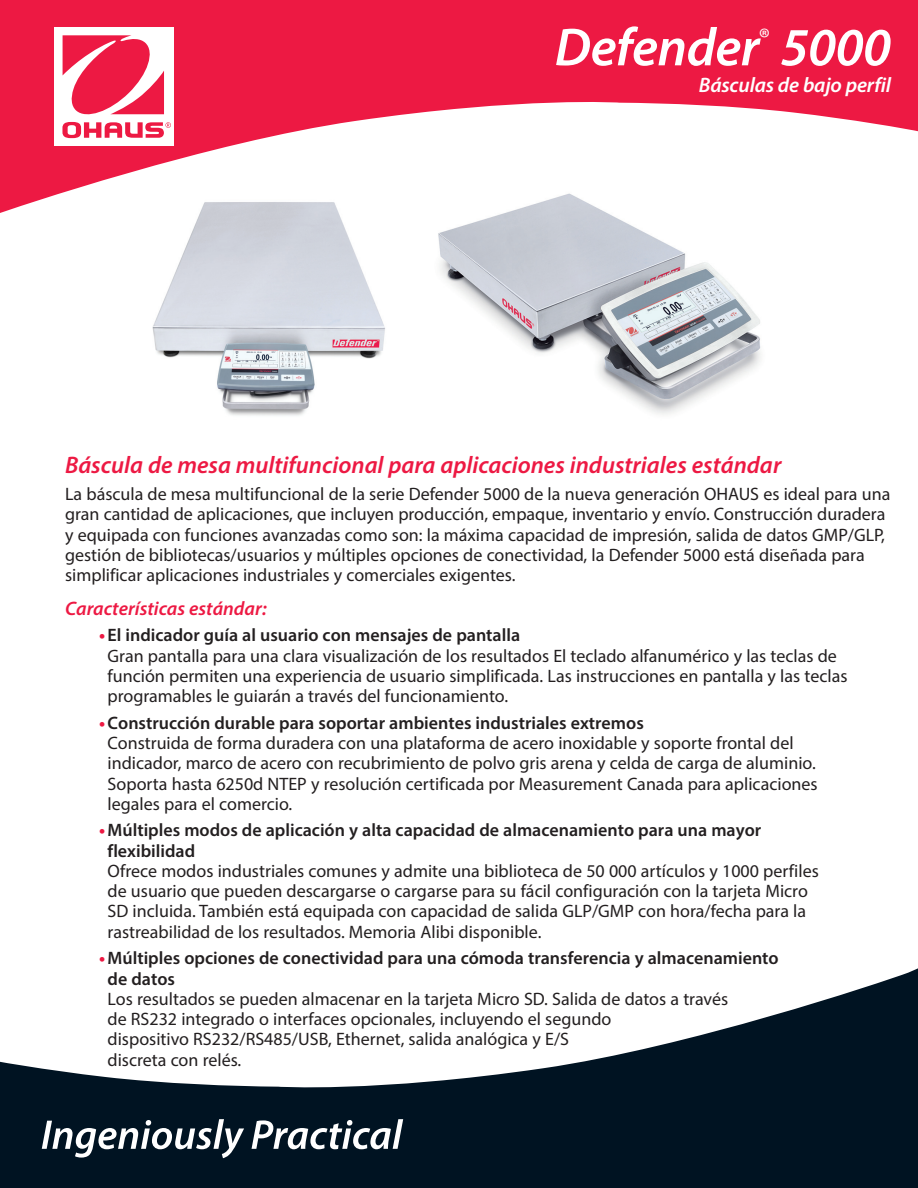
<style>
.page{position:relative;width:918px;height:1188px;background:#fff}
.page>*{position:absolute;margin:0;border:0;box-sizing:border-box;transform-origin:0 0}
.Cover_Product_Name{font:italic 600 54px "Myriad Pro";letter-spacing:-.01em;color:#fff}
.Cover_Headline_Text{font:italic 600 24px "Myriad Pro";color:#ed1943}
.Cover_Product_Sub_Ti{font:italic 600 21px "Myriad Pro";letter-spacing:-.01em;color:#fff}
.Cover_Standard_Featu{font:italic 600 19.5px "Myriad Pro";color:#ed1943}
.Cover_Copy_Text{font:18px/20.2px "Myriad Pro";color:#231f20}
.s1{font-weight:700;color:#ed1943}
.s2{font-weight:600}
</style>
<div class="page">
<img style="left:152px;top:220px;width:233px;height:196px">
<img style="left:438px;top:220px;width:323px;height:195px">
<svg style="left:0;top:968px;width:918px;height:220px;fill:#001322"></svg>
<svg style="left:42px;top:1119px;width:202px;height:39px"></svg>
<svg style="left:252px;top:1119px;width:151px;height:30px"></svg>
<svg style="left:0;top:0;width:918px;height:220px;fill:#ed1943"></svg>
<div style="left:54px;top:27px;width:120px;height:119px;background:#fff"></div>
<svg style="left:62px;top:35px;width:109px;height:103px"></svg>
<p class="Cover_Product_Name" style="left:555px;top:13px;width:338px">Defender<sup>®</sup> 5000</p>
<p class="Cover_Product_Sub_Ti" style="left:699px;top:72px;width:194px">Básculas de bajo perfil</p>
<p class="Cover_Headline_Text" style="left:65px;top:450px;width:718px">Báscula de mesa multifuncional para aplicaciones industriales estándar</p>
<p class="Cover_Copy_Text" style="left:65px;top:484px;width:827px">La báscula de mesa multifuncional de la serie Defender 5000 de la nueva generación OHAUS es ideal para una gran cantidad de aplicaciones, que incluyen producción, empaque, inventario y envío. Construcción duradera y equipada con funciones avanzadas como son: la máxima capacidad de impresión, salida de datos GMP/GLP, gestión de bibliotecas/usuarios y múltiples opciones de conectividad, la Defender 5000 está diseñada para simplificar aplicaciones industriales y comerciales exigentes.</p>
<p class="Cover_Standard_Featu" style="left:65px;top:596px;width:203px">Características estándar:</p>
<p class="Cover_Copy_Text" style="left:108px;top:625px;width:741px;text-indent:-9px"><span class="s1">•</span> <span class="s2">El indicador guía al usuario con mensajes de pantalla<br></span>Gran pantalla para una clara visualización de los resultados El teclado alfanumérico y las teclas de función permiten una experiencia de usuario simplificada. Las instrucciones en pantalla y las teclas programables le guiarán a través del funcionamiento.</p>
<p class="Cover_Copy_Text" style="left:108px;top:712px;width:712px;text-indent:-9px"><span class="s1">•</span><span class="s2">Construcción durable para soportar ambientes industriales extremos<br></span>Construida de forma duradera con una plataforma de acero inoxidable y soporte frontal del indicador, marco de acero con recubrimiento de polvo gris arena y celda de carga de aluminio.<br>Soporta hasta 6250d NTEP y resolución certificada por Measurement Canada para aplicaciones legales para el comercio.</p>
<p class="Cover_Copy_Text" style="left:108px;top:820px;width:713px;text-indent:-9px"><span class="s1">•</span><span class="s2">Múltiples modos de aplicación y alta capacidad de almacenamiento para una mayor flexibilidad<br></span>Ofrece modos industriales comunes y admite una biblioteca de 50 000 artículos y 1000 perfiles de usuario que pueden descargarse o cargarse para su fácil configuración con la tarjeta Micro SD incluida. También está equipada con capacidad de salida GLP/GMP con hora/fecha para la rastreabilidad de los resultados. Memoria Alibi disponible.</p>
<p class="Cover_Copy_Text" style="left:108px;top:948px;width:673px;text-indent:-9px"><span class="s1">•</span><span class="s2">Múltiples opciones de conectividad para una cómoda transferencia y almacenamiento de datos<br></span>Los resultados se pueden almacenar en la tarjeta Micro SD. Salida de datos a través<br>de RS232 integrado o interfaces opcionales, incluyendo el segundo<br>dispositivo RS232/RS485/USB, Ethernet, salida analógica y E/S<br>discreta con relés.</p>
</div>
